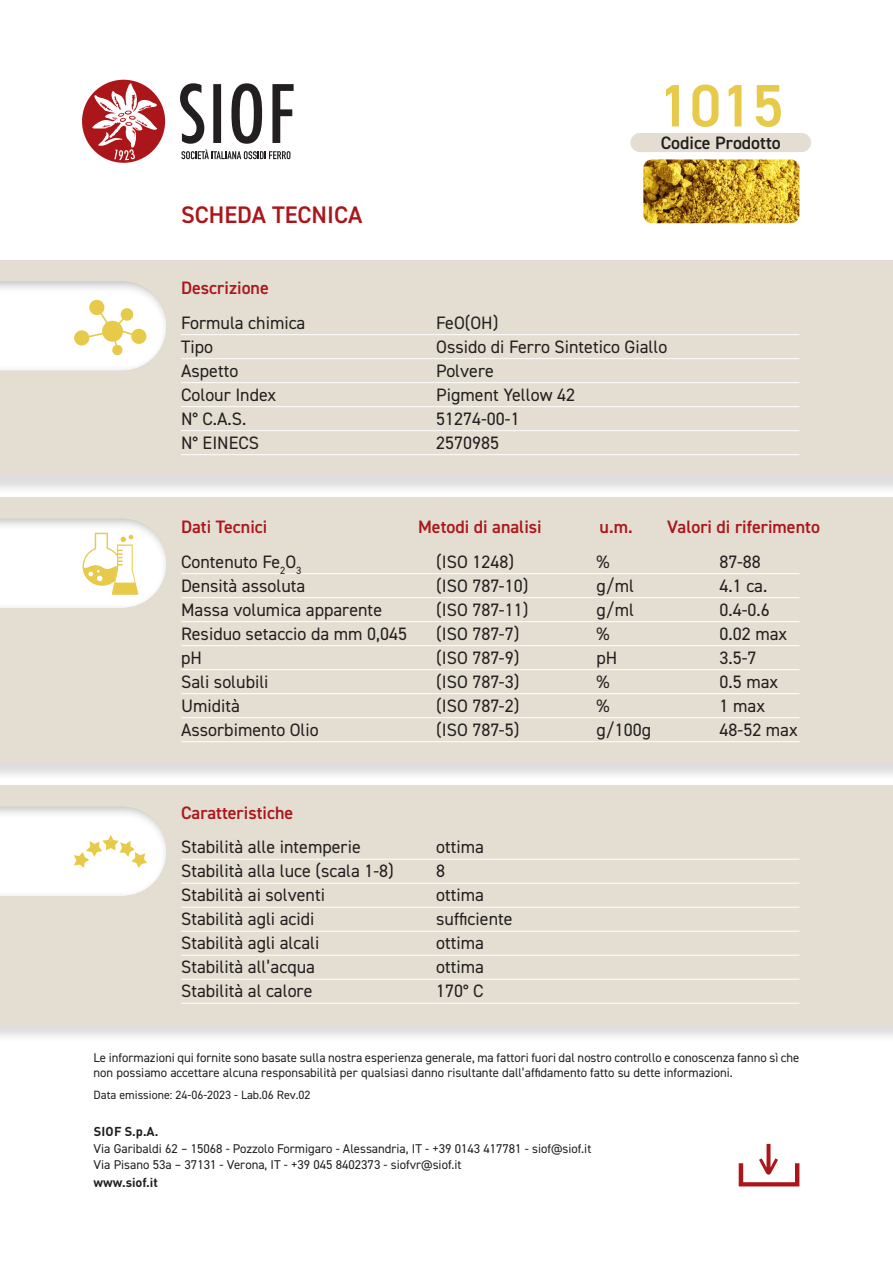
<style>
.page{position:relative;width:893px;height:1263px;background:#fff}
.page>*{position:absolute;margin:0;border:0;box-sizing:border-box;transform-origin:0 0}
.t1{font:600 60px "DIN2014";color:#e7ca4a}
.t2{font:600 24px "DIN2014";color:#ab161a}
.t3{font:18px "DIN2014";color:#231f20}
.t4{font:600 18px "DIN2014";color:#ab161a}
.t5{font:600 18px "DIN2014";color:#231f20}
.t6{font:12.75px/16.5px "DIN2014";color:#231f20}
.t7{font:700 12.75px "DIN Pro";color:#231f20}
.t8{font:12px "DIN2014";color:#231f20}
</style>
<div class="page">
<svg style="left:739px;top:1144px;width:60px;height:42px"></svg>
<div style="left:630px;top:133px;width:181px;height:19px;background:#e4ddd1;border-radius:10px"></div>
<svg style="left:180px;top:83px;width:114px;height:76px"></svg>
<div style="left:82px;top:80px;width:83px;height:83px;background:#ab161a;border-radius:50%"></div>
<svg style="left:92px;top:83px;width:66px;height:77px"></svg>
<img style="left:643px;top:159px;width:156px;height:64px">
<div style="left:0;top:263px;width:893px;height:232px;background:#231f20;opacity:.15"></div>
<div style="left:0;top:260px;width:893px;height:216px;background:#e4ddd1"></div>
<hr style="left:181px;top:334px;width:618px;height:1px;background:#fff">
<hr style="left:181px;top:358px;width:618px;height:1px;background:#fff">
<hr style="left:181px;top:382px;width:618px;height:1px;background:#fff">
<hr style="left:181px;top:406px;width:618px;height:1px;background:#fff">
<hr style="left:181px;top:430px;width:618px;height:1px;background:#fff">
<hr style="left:181px;top:454px;width:618px;height:1px;background:#fff">
<svg style="left:0;top:281px;width:166px;height:90px;background:#f8f5eb"></svg>
<div style="left:0;top:788px;width:893px;height:255px;background:#231f20;opacity:.15"></div>
<div style="left:0;top:785px;width:893px;height:239px;background:#e4ddd1"></div>
<hr style="left:181px;top:859px;width:618px;height:1px;background:#fff">
<hr style="left:181px;top:883px;width:618px;height:1px;background:#fff">
<hr style="left:181px;top:907px;width:618px;height:1px;background:#fff">
<hr style="left:181px;top:931px;width:618px;height:1px;background:#fff">
<hr style="left:181px;top:955px;width:618px;height:1px;background:#fff">
<hr style="left:181px;top:979px;width:618px;height:1px;background:#fff">
<hr style="left:181px;top:1003px;width:618px;height:1px;background:#fff">
<svg style="left:0;top:807px;width:166px;height:89px;background:#faf8f2"></svg>
<div style="left:0;top:500px;width:893px;height:282px;background:#231f20;opacity:.15"></div>
<div style="left:0;top:497px;width:893px;height:266px;background:#e4ddd1"></div>
<hr style="left:181px;top:573px;width:618px;height:1px;background:#fff">
<hr style="left:181px;top:597px;width:618px;height:1px;background:#fff">
<hr style="left:181px;top:621px;width:618px;height:1px;background:#fff">
<hr style="left:181px;top:645px;width:618px;height:1px;background:#fff">
<hr style="left:181px;top:669px;width:618px;height:1px;background:#fff">
<hr style="left:181px;top:693px;width:618px;height:1px;background:#fff">
<hr style="left:181px;top:717px;width:618px;height:1px;background:#fff">
<hr style="left:181px;top:741px;width:618px;height:1px;background:#fff">
<svg style="left:0;top:519px;width:166px;height:89px;background:#f9f6ed"></svg>
<p class="t1" style="left:658px;top:66px;width:127px">1015</p>
<h2 class="t2" style="left:181px;top:199px;width:183px">SCHEDA TECNICA</h2>
<p class="t5" style="left:661px;top:130px;width:122px">Codice Prodotto</p>
<p class="t4" style="left:181px;top:276px;width:89px">Descrizione</p>
<p class="t3" style="left:181px;top:311px;width:126px">Formula chimica</p>
<p class="t3" style="left:436px;top:311px;width:64px">FeO(OH)</p>
<p class="t3" style="left:181px;top:335px;width:33px">Tipo</p>
<p class="t3" style="left:436px;top:335px;width:233px">Ossido di Ferro Sintetico Giallo</p>
<p class="t3" style="left:181px;top:359px;width:59px">Aspetto</p>
<p class="t3" style="left:436px;top:359px;width:59px">Polvere</p>
<p class="t3" style="left:181px;top:383px;width:97px">Colour Index</p>
<p class="t3" style="left:436px;top:383px;width:140px">Pigment Yellow 42</p>
<p class="t3" style="left:181px;top:407px;width:67px">N° C.A.S.</p>
<p class="t3" style="left:436px;top:407px;width:85px">51274-00-1</p>
<p class="t3" style="left:181px;top:431px;width:80px">N° EINECS</p>
<p class="t3" style="left:436px;top:431px;width:64px">2570985</p>
<p class="t4" style="left:181px;top:515px;width:88px">Dati Tecnici</p>
<p class="t4" style="left:418px;top:515px;width:125px">Metodi di analisi</p>
<p class="t4" style="left:600px;top:515px;width:35px">u.m.</p>
<p class="t4" style="left:667px;top:515px;width:154px">Valori di riferimento</p>
<p class="t3" style="left:181px;top:550px;width:122px">Contenuto Fe<sub>2</sub>O<sub>3</sub></p>
<p class="t3" style="left:436px;top:550px;width:79px">(ISO 1248)</p>
<p class="t3" style="left:597px;top:550px;width:15px">%</p>
<p class="t3" style="left:720px;top:550px;width:43px">87-88</p>
<p class="t3" style="left:181px;top:574px;width:126px">Densità assoluta</p>
<p class="t3" style="left:436px;top:574px;width:94px">(ISO 787-10)</p>
<p class="t3" style="left:597px;top:574px;width:39px">g/ml</p>
<p class="t3" style="left:720px;top:574px;width:49px">4.1 ca.</p>
<p class="t3" style="left:181px;top:598px;width:203px">Massa volumica apparente</p>
<p class="t3" style="left:436px;top:598px;width:94px">(ISO 787-11)</p>
<p class="t3" style="left:597px;top:598px;width:39px">g/ml</p>
<p class="t3" style="left:720px;top:598px;width:52px">0.4-0.6</p>
<p class="t3" style="left:181px;top:622px;width:227px">Residuo setaccio da mm 0,045</p>
<p class="t3" style="left:436px;top:622px;width:85px">(ISO 787-7)</p>
<p class="t3" style="left:597px;top:622px;width:15px">%</p>
<p class="t3" style="left:720px;top:622px;width:69px">0.02 max</p>
<p class="t3" style="left:181px;top:646px;width:22px">pH</p>
<p class="t3" style="left:436px;top:646px;width:85px">(ISO 787-9)</p>
<p class="t3" style="left:597px;top:646px;width:22px">pH</p>
<p class="t3" style="left:720px;top:646px;width:38px">3.5-7</p>
<p class="t3" style="left:181px;top:670px;width:89px">Sali solubili</p>
<p class="t3" style="left:436px;top:670px;width:85px">(ISO 787-3)</p>
<p class="t3" style="left:597px;top:670px;width:15px">%</p>
<p class="t3" style="left:720px;top:670px;width:60px">0.5 max</p>
<p class="t3" style="left:181px;top:694px;width:61px">Umidità</p>
<p class="t3" style="left:436px;top:694px;width:85px">(ISO 787-2)</p>
<p class="t3" style="left:597px;top:694px;width:15px">%</p>
<p class="t3" style="left:720px;top:694px;width:47px">1 max</p>
<p class="t3" style="left:181px;top:718px;width:139px">Assorbimento Olio</p>
<p class="t3" style="left:436px;top:718px;width:85px">(ISO 787-5)</p>
<p class="t3" style="left:597px;top:718px;width:56px">g/100g</p>
<p class="t3" style="left:720px;top:718px;width:80px">48-52 max</p>
<p class="t4" style="left:181px;top:801px;width:114px">Caratteristiche</p>
<p class="t3" style="left:181px;top:836px;width:181px">Stabilità alle intemperie</p>
<p class="t3" style="left:436px;top:836px;width:49px">ottima</p>
<p class="t3" style="left:181px;top:860px;width:214px">Stabilità alla luce (scala 1-8)</p>
<p class="t3" style="left:436px;top:860px;width:10px">8</p>
<p class="t3" style="left:181px;top:884px;width:145px">Stabilità ai solventi</p>
<p class="t3" style="left:436px;top:884px;width:49px">ottima</p>
<p class="t3" style="left:181px;top:908px;width:135px">Stabilità agli acidi</p>
<p class="t3" style="left:436px;top:908px;width:78px">sufficiente</p>
<p class="t3" style="left:181px;top:932px;width:140px">Stabilità agli alcali</p>
<p class="t3" style="left:436px;top:932px;width:49px">ottima</p>
<p class="t3" style="left:181px;top:956px;width:135px">Stabilità all’acqua</p>
<p class="t3" style="left:436px;top:956px;width:49px">ottima</p>
<p class="t3" style="left:181px;top:980px;width:133px">Stabilità al calore</p>
<p class="t3" style="left:436px;top:980px;width:49px">170° C</p>
<p class="t6" style="left:94px;top:1050px;width:707px;line-height:15.3px">Le informazioni qui fornite sono basate sulla nostra esperienza generale, ma fattori fuori dal nostro controllo e conoscenza fanno sì che non possiamo accettare alcuna responsabilità per qualsiasi danno risultante dall’affidamento fatto su dette informazioni.</p>
<p class="t8" style="left:94px;top:1088px;width:218px">Data emissione: 24-06-2023 - Lab.06 Rev.02</p>
<p class="t7" style="left:94px;top:1121px;width:66px">SIOF S.p.A.</p>
<p class="t6" style="left:94px;top:1140px;width:499px">Via Garibaldi 62 – 15068 - Pozzolo Formigaro - Alessandria, IT - +39 0143 417781 - siof@siof.it<br>Via Pisano 53a – 37131 - Verona, IT - +39 045 8402373 - siofvr@siof.it</p>
<p class="t7" style="left:94px;top:1172px;width:66px">www.siof.it</p>
</div>
